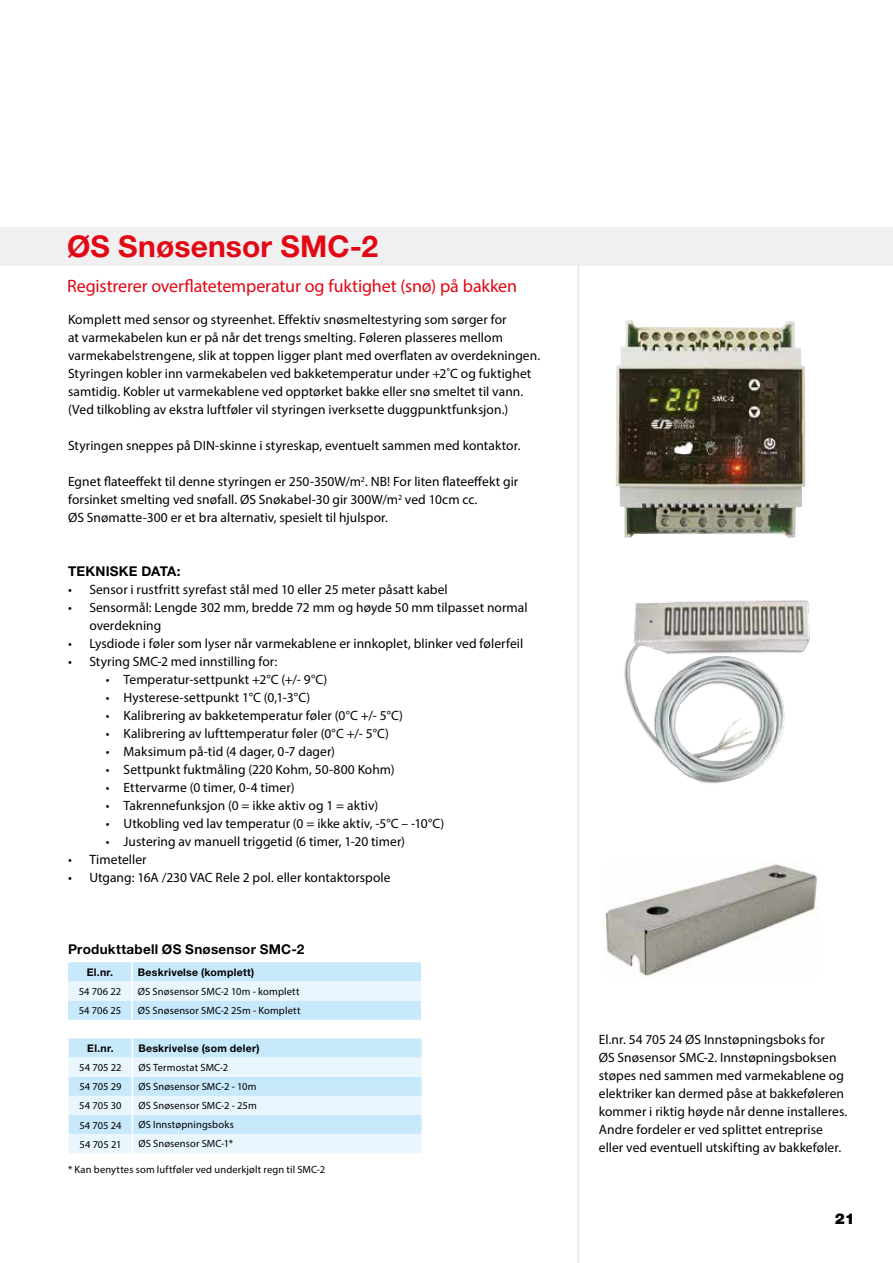
<style>
.page{position:relative;width:893px;height:1263px;background:#fff}
.page>*{position:absolute;margin:0;border:0;box-sizing:border-box;transform-origin:0 0}
.t1{font:700 30px "Helvetica Neue LT Std";letter-spacing:.005em;color:#e30613}
.t2{font:18px "Myriad Pro";letter-spacing:-.005em;color:#e30613}
.t3{font:900 15px "Helvetica Neue LT Std";color:#000}
.t4{font:13.5px/18px "Myriad Pro";letter-spacing:.005em;color:#000}
.t5{font:700 13.5px "Helvetica Neue LT Std";letter-spacing:.02em;color:#000}
.t6{font:10.5px "Myriad Pro";letter-spacing:.015em;color:#000}
.t7{font:700 10.5px "Helvetica Neue LT Std";letter-spacing:.025em;color:#000}
</style>
<div class="page">
<div style="left:0;top:227px;width:893px;height:38px;background:#f0f0f0"></div>
<svg style="left:68px;top:962px;width:353px;height:58px;background:#d4edfc"></svg>
<hr style="left:131px;top:1000px;width:2px;height:20px;background:#fff">
<img style="left:624px;top:600px;width:186px;height:184px">
<img style="left:615px;top:320px;width:190px;height:218px">
<hr style="left:578px;top:265px;width:1px;height:998px;background:#dadada">
<img style="left:604px;top:862px;width:214px;height:115px">
<svg style="left:69px;top:1038px;width:352px;height:115px;background:#d9effc"></svg>
<h1 class="t1" style="left:67px;top:228px;width:312px">ØS Snøsensor SMC-2</h1>
<h2 class="t2" style="left:67px;top:275px;width:451px">Registrerer overflatetemperatur og fuktighet (snø) på bakken</h2>
<p class="t4" style="left:68px;top:310px;width:474px">Komplett med sensor og styreenhet. Effektiv snøsmeltestyring som sørger for<br>at varmekabelen kun er på når det trengs smelting. Føleren plasseres mellom varmekabelstrengene, slik at toppen ligger plant med overflaten av overdekningen.<br>Styringen kobler inn varmekabelen ved bakketemperatur under +2˚C og fuktighet samtidig. Kobler ut varmekablene ved opptørket bakke eller snø smeltet til vann. (Ved tilkobling av ekstra luftføler vil styringen iverksette duggpunktfunksjon.)</p>
<p class="t4" style="left:68px;top:436px;width:454px">Styringen sneppes på DIN-skinne i styreskap, eventuelt sammen med kontaktor.</p>
<p class="t4" style="left:68px;top:472px;width:452px">Egnet flateeffekt til denne styringen er 250-350W/m<sup>2</sup>. NB! For liten flateeffekt gir forsinket smelting ved snøfall. ØS Snøkabel-30 gir 300W/m<sup>2</sup> ved 10cm cc.<br>ØS Snømatte-300 er et bra alternativ, spesielt til hjulspor.</p>
<p class="t5" style="left:68px;top:563px;width:114px">TEKNISKE DATA:</p>
<p class="t4" style="left:68px;top:580px;width:381px">• Sensor i rustfritt syrefast stål med 10 eller 25 meter påsatt kabel</p>
<p class="t4" style="left:89px;top:598px;width:440px;text-indent:-21px">• Sensormål: Lengde 302 mm, bredde 72 mm og høyde 50 mm tilpasset normal overdekning</p>
<p class="t4" style="left:68px;top:634px;width:457px">• Lysdiode i føler som lyser når varmekablene er innkoplet, blinker ved følerfeil</p>
<p class="t4" style="left:68px;top:652px;width:211px">• Styring SMC-2 med innstilling for:</p>
<p class="t4" style="left:106px;top:670px;width:223px">• Temperatur-settpunkt +2°C (+/- 9°C)</p>
<p class="t4" style="left:106px;top:688px;width:206px">• Hysterese-settpunkt 1°C (0,1-3°C)</p>
<p class="t4" style="left:106px;top:706px;width:299px">• Kalibrering av bakketemperatur føler (0°C +/- 5°C)</p>
<p class="t4" style="left:106px;top:724px;width:285px">• Kalibrering av lufttemperatur føler (0°C +/- 5°C)</p>
<p class="t4" style="left:106px;top:742px;width:231px">• Maksimum på-tid (4 dager, 0-7 dager)</p>
<p class="t4" style="left:106px;top:760px;width:290px">• Settpunkt fuktmåling (220 Kohm, 50-800 Kohm)</p>
<p class="t4" style="left:106px;top:778px;width:190px">• Ettervarme (0 timer, 0-4 timer)</p>
<p class="t4" style="left:106px;top:796px;width:274px">• Takrennefunksjon (0 = ikke aktiv og 1 = aktiv)</p>
<p class="t4" style="left:106px;top:814px;width:340px">• Utkobling ved lav temperatur (0 = ikke aktiv, -5°C – -10°C)</p>
<p class="t4" style="left:106px;top:832px;width:301px">• Justering av manuell triggetid (6 timer, 1-20 timer)</p>
<p class="t4" style="left:68px;top:850px;width:80px">• Timeteller</p>
<p class="t4" style="left:68px;top:868px;width:324px">• Utgang: 16A /230 VAC Rele 2 pol. eller kontaktorspole</p>
<p class="t5" style="left:68px;top:941px;width:238px">Produkttabell ØS Snøsensor SMC-2</p>
<p class="t7" style="left:87px;top:965px;width:28px">El.nr.</p>
<p class="t7" style="left:138px;top:965px;width:118px">Beskrivelse (komplett)</p>
<p class="t6" style="left:79px;top:985px;width:44px">54 706 22</p>
<p class="t6" style="left:138px;top:985px;width:163px">ØS Snøsensor SMC-2 10m - komplett</p>
<p class="t6" style="left:79px;top:1004px;width:44px">54 706 25</p>
<p class="t6" style="left:138px;top:1004px;width:164px">ØS Snøsensor SMC-2 25m - Komplett</p>
<p class="t7" style="left:87px;top:1041px;width:28px">El.nr.</p>
<p class="t7" style="left:138px;top:1041px;width:123px">Beskrivelse (som deler)</p>
<p class="t6" style="left:79px;top:1061px;width:44px">54 705 22</p>
<p class="t6" style="left:138px;top:1061px;width:91px">ØS Termostat SMC-2</p>
<p class="t6" style="left:79px;top:1080px;width:44px">54 705 29</p>
<p class="t6" style="left:138px;top:1080px;width:120px">ØS Snøsensor SMC-2 - 10m</p>
<p class="t6" style="left:79px;top:1099px;width:44px">54 705 30</p>
<p class="t6" style="left:138px;top:1099px;width:120px">ØS Snøsensor SMC-2 - 25m</p>
<p class="t6" style="left:79px;top:1118px;width:44px">54 705 24</p>
<p class="t6" style="left:138px;top:1118px;width:97px">ØS Innstøpningsboks</p>
<p class="t6" style="left:80px;top:1138px;width:43px">54 705 21</p>
<p class="t6" style="left:138px;top:1137px;width:96px">ØS Snøsensor SMC-1*</p>
<p class="t6" style="left:68px;top:1162px;width:259px">* Kan benyttes som luftføler ved underkjølt regn til SMC-2</p>
<p class="t4" style="left:599px;top:1030px;width:250px">El.nr. 54 705 24 ØS Innstøpningsboks for<br>ØS Snøsensor SMC-2. Innstøpningsboksen støpes ned sammen med varmekablene og elektriker kan dermed påse at bakkeføleren kommer i riktig høyde når denne installeres.<br>Andre fordeler er ved splittet entreprise eller ved eventuell utskifting av bakkeføler.</p>
<p class="t3" style="left:835px;top:1210px;width:22px">21</p>
</div>
